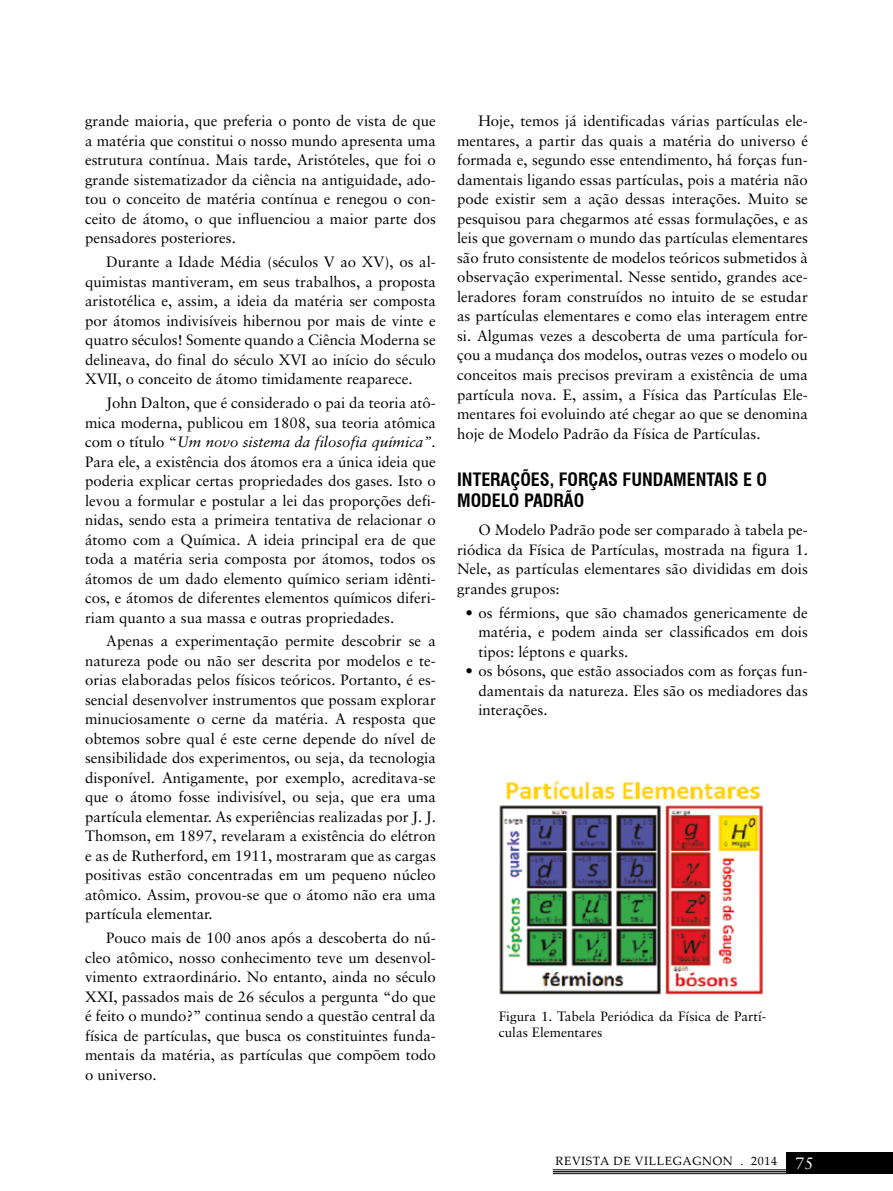
<style>
.page{position:relative;width:893px;height:1191px;background:#fff}
.page>*{position:absolute;margin:0;border:0;box-sizing:border-box;transform-origin:0 0}
.t1{font:700 condensed 18px/21.6px "Swiss 721 BT";color:#000}
.t2{font:15px/19.5px "Sabon";color:#000;text-align:justify}
.t3{font:13.5px/16.2px "Sabon";color:#000}
.t4{font:12px "Palatino Linotype";letter-spacing:.05em;color:#000}
.s1{font-style:italic}
.s2{font-family:"Sabon";font-size:16.5px;color:#fff}
</style>
<div class="page">
<div style="left:787px;top:1152px;width:106px;height:22px;background:#000"></div>
<hr style="left:553px;top:1169px;width:234px;height:1px;background:#000">
<hr style="left:553px;top:1171px;width:234px;height:1px;background:#000">
<hr style="left:553px;top:1173px;width:234px;height:1px;background:#000">
<hr style="left:0;top:0;width:1px;height:1191px;background:#12100b">
<img style="left:499px;top:781px;width:264px;height:214px">
<p class="t2" style="left:85px;top:111px;width:352px">grande maioria, que preferia o ponto de vista de que a matéria que constitui o nosso mundo apresenta uma estrutura contínua. Mais tarde, Aristóteles, que foi o grande sistematizador da ciência na antiguidade, ado&shy;tou o conceito de matéria contínua e renegou o con&shy;ceito de átomo, o que influenciou a maior parte dos pensadores posteriores.</p>
<p class="t2" style="left:85px;top:252px;width:352px;text-indent:21px">Durante a Idade Média (séculos V ao XV), os al&shy;quimistas mantiveram, em seus trabalhos, a proposta aristotélica e, assim, a ideia da matéria ser composta por átomos indivisíveis hibernou por mais de vinte e quatro séculos! Somente quando a Ciência Moderna se delineava, do final do século XVI ao início do século XVII, o conceito de átomo timidamente reaparece.</p>
<p class="t2" style="left:85px;top:393px;width:352px;text-indent:21px">John Dalton, que é considerado o pai da teoria atô&shy;mica moderna, publicou em 1808, sua teoria atômica com o título “<span class="s1">Um novo sistema da filosofia química”.<br></span>Para ele, a existência dos átomos era a única ideia que poderia explicar certas propriedades dos gases. Isto o levou a formular e postular a lei das proporções defi&shy;nidas, sendo esta a primeira tentativa de relacionar o átomo com a Química. A ideia principal era de que toda a matéria seria composta por átomos, todos os átomos de um dado elemento químico seriam idênti&shy;cos, e átomos de diferentes elementos químicos diferi&shy;riam quanto a sua massa e outras propriedades.</p>
<p class="t2" style="left:85px;top:631px;width:352px;text-indent:21px">Apenas a experimentação permite descobrir se a natureza pode ou não ser descrita por modelos e te&shy;orias elaboradas pelos físicos teóricos. Portanto, é es&shy;sencial desenvolver instrumentos que possam explorar minuciosamente o cerne da matéria. A resposta que obtemos sobre qual é este cerne depende do nível de sensibilidade dos experimentos, ou seja, da tecnologia disponível. Antigamente, por exemplo, acreditava-se que o átomo fosse indivisível, ou seja, que era uma partícula elementar. As experiências realizadas por J. J.<br>Thomson, em 1897, revelaram a existência do elétron e as de Rutherford, em 1911, mostraram que as cargas positivas estão concentradas em um pequeno núcleo atômico. Assim, provou-se que o átomo não era uma partícula elementar.</p>
<p class="t2" style="left:85px;top:928px;width:352px;text-indent:21px">Pouco mais de 100 anos após a descoberta do nú&shy;cleo atômico, nosso conhecimento teve um desenvol&shy;vimento extraordinário. No entanto, ainda no século XXI, passados mais de 26 séculos a pergunta “do que é feito o mundo?” continua sendo a questão central da física de partículas, que busca os constituintes funda&shy;mentais da matéria, as partículas que compõem todo o universo.</p>
<p class="t2" style="left:457px;top:111px;width:352px;text-indent:21px">Hoje, temos já identificadas várias partículas ele&shy;mentares, a partir das quais a matéria do universo é formada e, segundo esse entendimento, há forças fun&shy;damentais ligando essas partículas, pois a matéria não pode existir sem a ação dessas interações. Muito se pesquisou para chegarmos até essas formulações, e as leis que governam o mundo das partículas elementares são fruto consistente de modelos teóricos submetidos à observação experimental. Nesse sentido, grandes ace&shy;leradores foram construídos no intuito de se estudar as partículas elementares e como elas interagem entre si. Algumas vezes a descoberta de uma partícula for&shy;çou a mudança dos modelos, outras vezes o modelo ou conceitos mais precisos previram a existência de uma partícula nova. E, assim, a Física das Partículas Ele&shy;mentares foi evoluindo até chegar ao que se denomina hoje de Modelo Padrão da Física de Partículas.</p>
<p class="t1" style="left:457px;top:468px;width:312px">INTERAÇÕES, FORÇAS FUNDAMENTAIS E O<br>MODELO PADRÃO</p>
<p class="t2" style="left:457px;top:520px;width:352px;text-indent:21px">O Modelo Padrão pode ser comparado à tabela pe&shy;riódica da Física de Partículas, mostrada na figura 1.<br>Nele, as partículas elementares são divididas em dois grandes grupos:</p>
<p class="t2" style="left:478px;top:602px;width:331px;text-indent:-13px">• os férmions, que são chamados genericamente de matéria, e podem ainda ser classificados em dois tipos: léptons e quarks.</p>
<p class="t2" style="left:478px;top:661px;width:331px;text-indent:-13px">• os bósons, que estão associados com as forças fun&shy;damentais da natureza. Eles são os mediadores das interações.</p>
<p class="t3" style="left:499px;top:1008px;width:269px">Figura 1. Tabela Periódica da Física de Partí&shy;culas Elementares</p>
<p class="t4" style="left:555px;top:1152px;width:260px">REVISTA DE VILLEGAGNON . 2014 <span class="s2">75</span></p>
</div>
